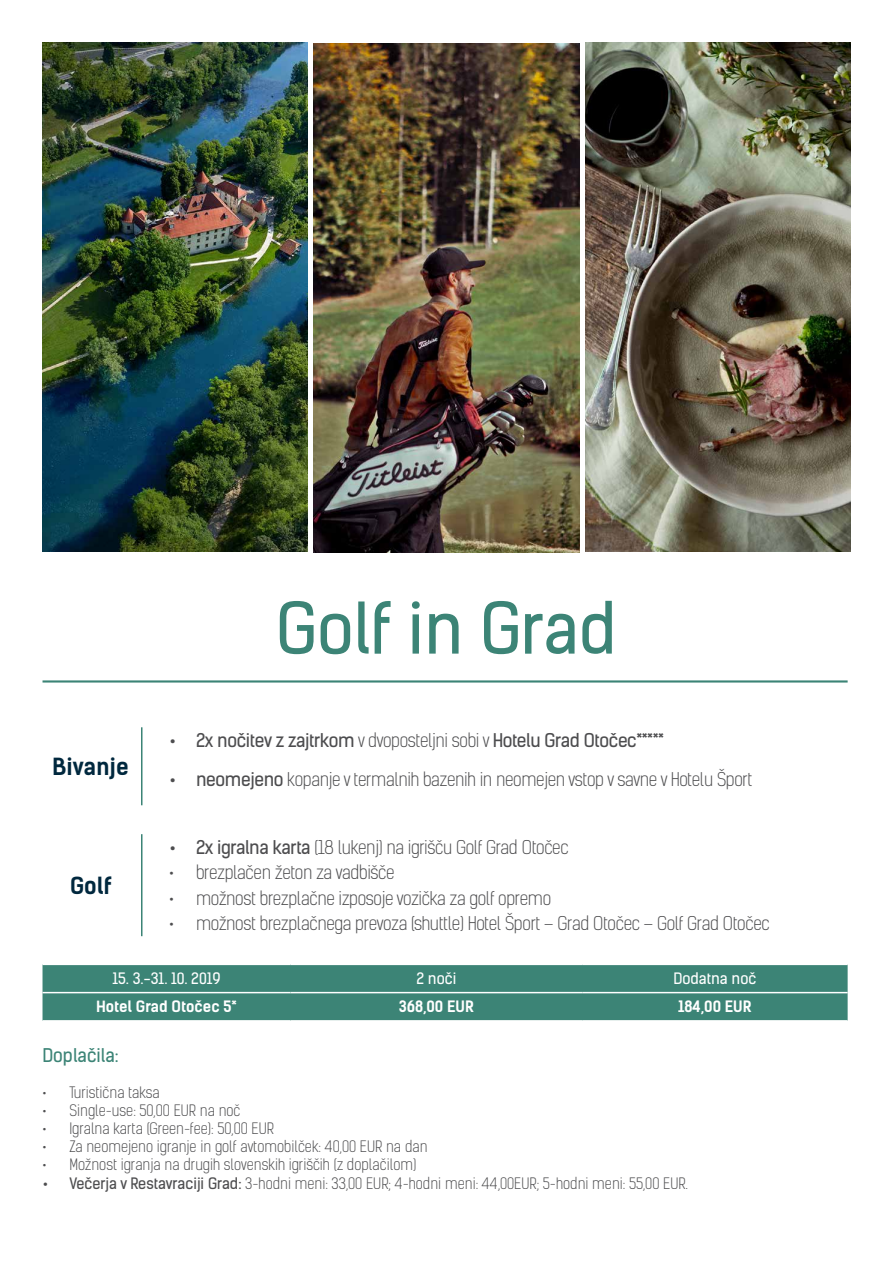
<style>
.page{position:relative;width:893px;height:1263px;background:#fff}
.page>*{position:absolute;margin:0;border:0;box-sizing:border-box;transform-origin:0 0}
.t1{font:67.5px "Kelson Sans";color:#3c8476}
.t2{font:700 22.5px "Kelson Sans";color:#00283e}
.t3{font:300 18px "Kelson Sans";letter-spacing:-.02em;color:#4d4d4f}
.t4{font:18px "Kelson Sans";letter-spacing:-.02em;color:#4d4d4f}
.t5{font:18px "Kelson Sans";color:#3c8476}
.t6{font:300 15px "Kelson Sans";color:#4d4d4f}
.t7{font:700 15px "Kelson Sans";color:#fff}
.t8{font:15px "Kelson Sans";color:#fff}
.s1{font-weight:300}
.s2{font-weight:400}
</style>
<div class="page">
<hr style="left:141px;top:727px;width:1px;height:78px;background:#3c8476">
<hr style="left:141px;top:834px;width:1px;height:102px;background:#3c8476">
<hr style="left:43px;top:680px;width:805px;height:2px;background:#3c8476">
<div style="left:43px;top:965px;width:805px;height:55px;background:#3c8476"></div>
<hr style="left:43px;top:992px;width:248px;height:1px;background:#fff">
<hr style="left:291px;top:992px;width:291px;height:1px;background:#fff">
<hr style="left:582px;top:992px;width:266px;height:1px;background:#fff">
<img style="left:43px;top:43px;width:265px;height:509px">
<img style="left:314px;top:44px;width:265px;height:509px">
<img style="left:585px;top:43px;width:265px;height:509px">
<h2 class="t2" style="left:53px;top:752px;width:78px">Bivanje</h2>
<h2 class="t2" style="left:70px;top:871px;width:43px">Golf</h2>
<h1 class="t1" style="left:276px;top:587px;width:343px">Golf in Grad</h1>
<p class="t4" style="left:169px;top:729px;width:496px">• 2x nočitev z zajtrkom <span class="s1">v dvoposteljni sobi v</span> Hotelu Grad Otočec*****</p>
<p class="t3" style="left:169px;top:768px;width:585px"><span class="s2">• neomejeno</span> kopanje v termalnih bazenih in neomejen vstop v savne v Hotelu Šport</p>
<p class="t3" style="left:169px;top:836px;width:401px"><span class="s2">• 2x igralna karta</span> (18 lukenj) na igrišču Golf Grad Otočec</p>
<p class="t3" style="left:169px;top:862px;width:227px">• brezplačen žeton za vadbišče</p>
<p class="t3" style="left:169px;top:887px;width:384px">• možnost brezplačne izposoje vozička za golf opremo</p>
<p class="t3" style="left:169px;top:913px;width:602px">• možnost brezplačnega prevoza (shuttle) Hotel Šport – Grad Otočec – Golf Grad Otočec</p>
<p class="t8" style="left:112px;top:969px;width:110px">15. 3.-31. 10. 2019</p>
<p class="t8" style="left:416px;top:969px;width:41px">2 noči</p>
<p class="t8" style="left:673px;top:969px;width:84px">Dodatna noč</p>
<p class="t7" style="left:96px;top:997px;width:142px">Hotel Grad Otočec 5*</p>
<p class="t7" style="left:399px;top:997px;width:77px">368,00 EUR</p>
<p class="t7" style="left:678px;top:997px;width:75px">184,00 EUR</p>
<p class="t5" style="left:43px;top:1045px;width:78px">Doplačila:</p>
<p class="t6" style="left:43px;top:1084px;width:119px">• Turistična taksa</p>
<p class="t6" style="left:43px;top:1102px;width:200px">• Single-use: 50,00 EUR na noč</p>
<p class="t6" style="left:43px;top:1120px;width:233px">• Igralna karta (Green-fee): 50,00 EUR</p>
<p class="t6" style="left:43px;top:1138px;width:387px">• Za neomejeno igranje in golf avtomobilček: 40,00 EUR na dan</p>
<p class="t6" style="left:43px;top:1156px;width:375px">• Možnost igranja na drugih slovenskih igriščih (z doplačilom)</p>
<p class="t6" style="left:43px;top:1174px;width:647px"><span class="s2">• Večerja v Restavraciji Grad:</span> 3-hodni meni: 33,00 EUR; 4-hodni meni: 44,00EUR; 5-hodni meni: 55,00 EUR.</p>
</div>
